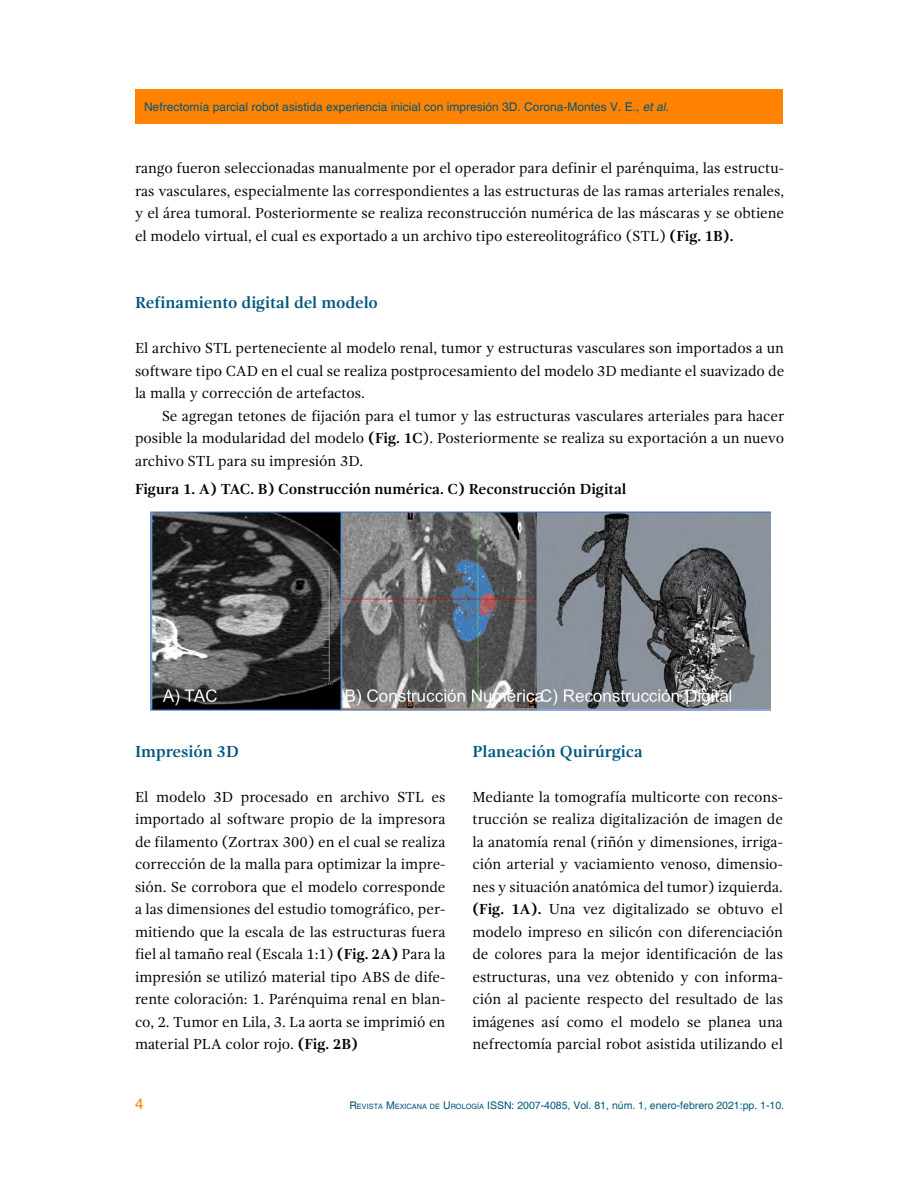
<style>
.page{position:relative;width:918px;height:1188px;background:#fff}
.page>*{position:absolute;margin:0;border:0;box-sizing:border-box;transform-origin:0 0}
.t1{font:700 16.5px "Gandhi Serif";color:#00567d}
.t2{font:15px/22.5px "Gandhi Serif";color:#000;text-align:justify}
.t3{font:700 15px "Gandhi Serif";color:#000}
.t4{font:15px "Helvetica";color:#ff8300}
.t5{font:12px "Helvetica";color:#00567d}
.t6{font:10.5px "Helvetica";color:#00567d}
.s1{font-style:italic}
.s2{font-weight:700}
.s3{font-style:inherit}
.s4{font-size:7.35px}
</style>
<div class="page">
<div style="left:135px;top:89px;width:648px;height:34px;background:#ff8300"></div>
<svg style="left:150px;top:512px;width:620px;height:199px;background:#63666b"></svg>
<p class="t5" style="left:144px;top:99px;width:526px">Nefrectomía parcial robot asistida experiencia inicial con impresión 3D. Corona-Montes V. E., <span class="s1">et al.</span></p>
<p class="t2" style="left:135px;top:157px;width:651px">rango fueron seleccionadas manualmente por el operador para definir el parénquima, las estructu&shy;ras vasculares, especialmente las correspondientes a las estructuras de las ramas arteriales renales, y el área tumoral. Posteriormente se realiza reconstrucción numérica de las máscaras y se obtiene el modelo virtual, el cual es exportado a un archivo tipo estereolitográfico (STL) <span class="s2">(Fig. 1B).</span></p>
<p class="t1" style="left:135px;top:294px;width:245px">Refinamiento digital del modelo</p>
<p class="t2" style="left:135px;top:337px;width:651px">El archivo STL perteneciente al modelo renal, tumor y estructuras vasculares son importados a un software tipo CAD en el cual se realiza postprocesamiento del modelo 3D mediante el suavizado de la malla y corrección de artefactos.</p>
<p class="t2" style="left:135px;top:405px;width:651px;text-indent:27px">Se agregan tetones de fijación para el tumor y las estructuras vasculares arteriales para hacer posible la modularidad del modelo <span class="s2">(Fig. 1C</span>). Posteriormente se realiza su exportación a un nuevo archivo STL para su impresión 3D.</p>
<p class="t3" style="left:135px;top:481px;width:493px">Figura 1. A) TAC. B) Construcción numérica. C) Reconstrucción Digital</p>
<p class="t1" style="left:135px;top:742px;width:105px">Impresión 3D</p>
<p class="t2" style="left:135px;top:785px;width:312px">El modelo 3D procesado en archivo STL es importado al software propio de la impresora de filamento (Zortrax 300) en el cual se realiza corrección de la malla para optimizar la impre&shy;sión. Se corrobora que el modelo corresponde a las dimensiones del estudio tomográfico, per&shy;mitiendo que la escala de las estructuras fuera fiel al tamaño real (Escala 1:1) <span class="s2">(Fig. 2A)</span> Para la impresión se utilizó material tipo ABS de dife&shy;rente coloración: 1. Parénquima renal en blan&shy;co, 2. Tumor en Lila, 3. La aorta se imprimió en material PLA color rojo. <span class="s2">(Fig. 2B)</span></p>
<p class="t1" style="left:472px;top:742px;width:172px">Planeación Quirúrgica</p>
<p class="t2" style="left:472px;top:785px;width:312px">Mediante la tomografía multicorte con recons&shy;trucción se realiza digitalización de imagen de la anatomía renal (riñón y dimensiones, irriga&shy;ción arterial y vaciamiento venoso, dimensio&shy;nes y situación anatómica del tumor) izquierda. <span class="s2">(Fig. 1A).</span> Una vez digitalizado se obtuvo el modelo impreso en silicón con diferenciación de colores para la mejor identificación de las estructuras, una vez obtenido y con informa&shy;ción al paciente respecto del resultado de las imágenes así como el modelo se planea una nefrectomía parcial robot asistida utilizando el</p>
<p class="t4" style="left:135px;top:1095px;width:10px">4</p>
<p class="t6" style="left:349px;top:1099px;width:436px"><span class="s3">R</span><span class="s4">EVISTA</span> <span class="s3">M</span><span class="s4">EXICANA DE</span> <span class="s3">U</span><span class="s4">ROLOGÍA</span> ISSN: 2007-4085, Vol. 81, núm. 1, enero-febrero 2021:pp. 1-10.</p>
</div>
